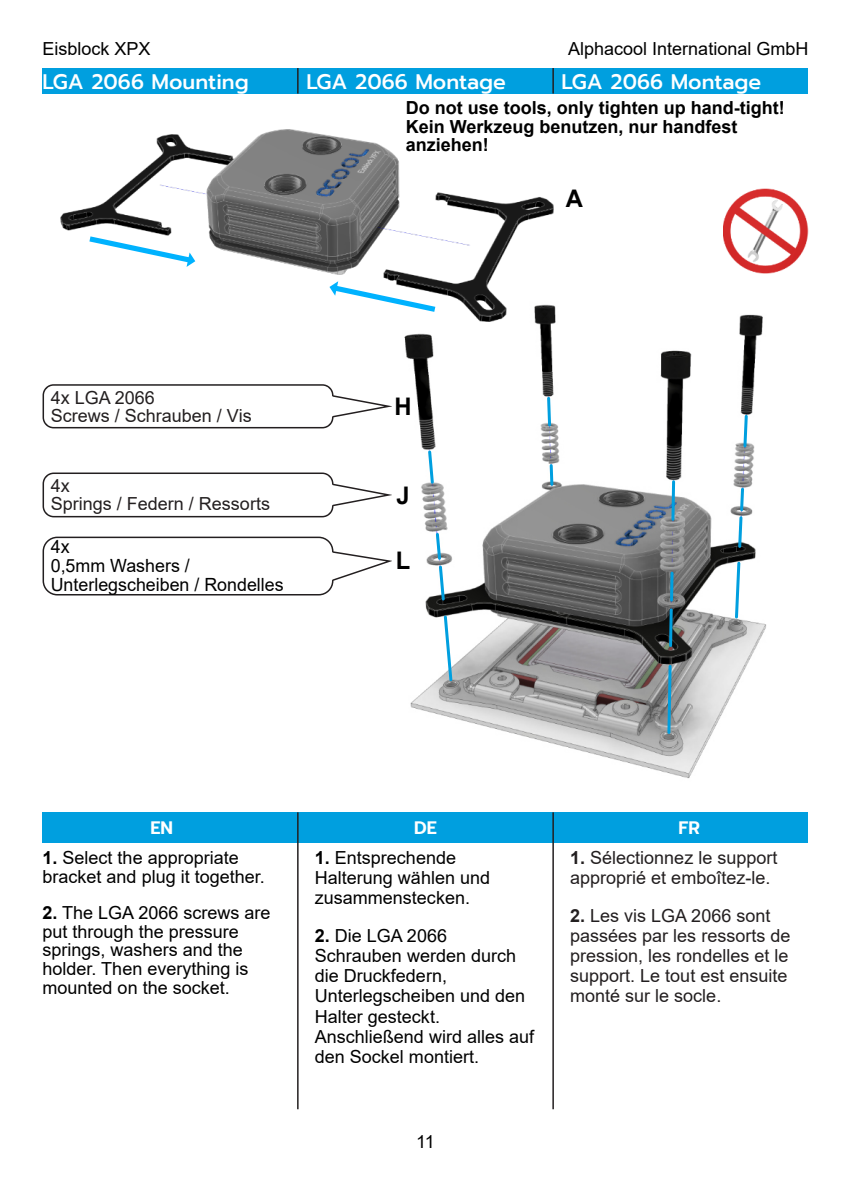
<style>
.page{position:relative;width:851px;height:1191px;background:#fff}
.page>*{position:absolute;margin:0;border:0;box-sizing:border-box;transform-origin:0 0}
.t1{font:700 24.3px "Arial";color:#000}
.t2{font:500 21px "Prompt";color:#fff}
.t3{font:18.3px/18.6px "Arial";color:#000}
.t4{font:18px/20.1px "Arial";color:#000}
.t5{font:18px/20.1px "Arial";color:#231f20}
.t6{font:700 18px/18.6px "Arial";color:#000}
.t7{font:600 18px "Prompt";color:#fff}
.s1{font-weight:700}
</style>
<div class="page">
<div style="left:43px;top:68px;width:765px;height:26px;background:#009fdf"></div>
<svg style="left:297px;top:68px;width:1px;height:26px"></svg>
<hr style="left:552px;top:68px;width:2px;height:26px;background:#231f20">
<div style="left:43px;top:812px;width:765px;height:30px;background:#009fdf"></div>
<hr style="left:297px;top:812px;width:1px;height:297px;background:#231f20">
<hr style="left:552px;top:812px;width:2px;height:297px;background:#231f20">
<img style="left:404px;top:305px;width:362px;height:474px">
<img style="left:723px;top:189px;width:85px;height:85px">
<svg style="left:43px;top:536px;width:349px;height:59px"></svg>
<svg style="left:43px;top:472px;width:349px;height:45px"></svg>
<svg style="left:43px;top:384px;width:349px;height:44px"></svg>
<img style="left:60px;top:129px;width:493px;height:192px">
<svg style="left:426px;top:449px;width:9px;height:36px"></svg>
<svg style="left:434px;top:531px;width:12px;height:71px"></svg>
<svg style="left:442px;top:614px;width:12px;height:69px"></svg>
<svg style="left:545px;top:395px;width:7px;height:33px"></svg>
<svg style="left:671px;top:482px;width:4px;height:37px"></svg>
<hr style="left:670px;top:573px;width:3px;height:27px;background:#009fdf">
<hr style="left:669px;top:610px;width:3px;height:35px;background:#009fdf">
<svg style="left:665px;top:663px;width:8px;height:72px"></svg>
<svg style="left:741px;top:413px;width:8px;height:36px"></svg>
<svg style="left:740px;top:489px;width:4px;height:21px"></svg>
<svg style="left:736px;top:514px;width:8px;height:35px"></svg>
<svg style="left:733px;top:560px;width:8px;height:60px"></svg>
<svg style="left:549px;top:465px;width:4px;height:19px"></svg>
<svg style="left:329px;top:281px;width:106px;height:31px"></svg>
<svg style="left:89px;top:236px;width:106px;height:31px"></svg>
<div style="left:392px;top:548px;width:21px;height:23px;background:#fff"></div>
<div style="left:392px;top:483px;width:21px;height:23px;background:#fff"></div>
<div style="left:392px;top:394px;width:21px;height:24px;background:#fff"></div>
<p class="t4" style="left:43px;top:41px;width:110px">Eisblock XPX</p>
<p class="t4" style="left:568px;top:41px;width:242px">Alphacool International GmbH</p>
<p class="t2" style="left:43px;top:73px;width:208px">LGA 2066 Mounting</p>
<p class="t2" style="left:306px;top:73px;width:201px">LGA 2066 Montage</p>
<p class="t2" style="left:561px;top:73px;width:201px">LGA 2066 Montage</p>
<p class="t5" style="left:51px;top:390px;width:202px;line-height:18px">4x LGA 2066<br>Screws / Schrauben / Vis</p>
<p class="t5" style="left:51px;top:479px;width:221px;line-height:18px">4x<br>Springs / Federn / Ressorts</p>
<p class="t3" style="left:51px;top:539px;width:234px">4x<br>0,5mm Washers /<br>Unterlegscheiben / Rondelles</p>
<p class="t6" style="left:405px;top:100px;width:380px">Do not use tools, only tighten up hand-tight!<br>Kein Werkzeug benutzen, nur handfest anziehen!</p>
<h1 class="t1" style="left:565px;top:189px;width:19px">A</h1>
<h1 class="t1" style="left:394px;top:397px;width:19px">H</h1>
<h1 class="t1" style="left:396px;top:486px;width:15px">J</h1>
<h1 class="t1" style="left:396px;top:551px;width:16px">L</h1>
<p class="t7" style="left:150px;top:820px;width:24px">EN</p>
<p class="t7" style="left:414px;top:820px;width:24px">DE</p>
<p class="t7" style="left:678px;top:820px;width:23px">FR</p>
<p class="t4" style="left:43px;top:850px;width:224px;line-height:18.6px"><span class="s1">1.</span> Select the appropriate bracket and plug it together.</p>
<p class="t4" style="left:43px;top:905px;width:229px;line-height:18.6px"><span class="s1">2.</span> The LGA 2066 screws are put through the pressure springs, washers and the holder. Then everything is mounted on the socket.</p>
<p class="t5" style="left:570px;top:849px;width:209px"><span class="s1">1.</span> Sélectionnez le support approprié et emboîtez-le.</p>
<p class="t5" style="left:570px;top:907px;width:222px"><span class="s1">2.</span> Les vis LGA 2066 sont passées par les ressorts de pression, les rondelles et le support. Le tout est ensuite monté sur le socle.</p>
<p class="t4" style="left:315px;top:849px;width:177px"><span class="s1">1.</span> Entsprechende<br>Halterung wählen und zusammenstecken.</p>
<p class="t4" style="left:315px;top:927px;width:221px"><span class="s1">2.</span> Die LGA 2066<br>Schrauben werden durch die Druckfedern,<br>Unterlegscheiben und den<br>Halter gesteckt.<br>Anschließend wird alles auf den Sockel montiert.</p>
<p class="t4" style="left:416px;top:1133px;width:20px">11</p>
</div>
